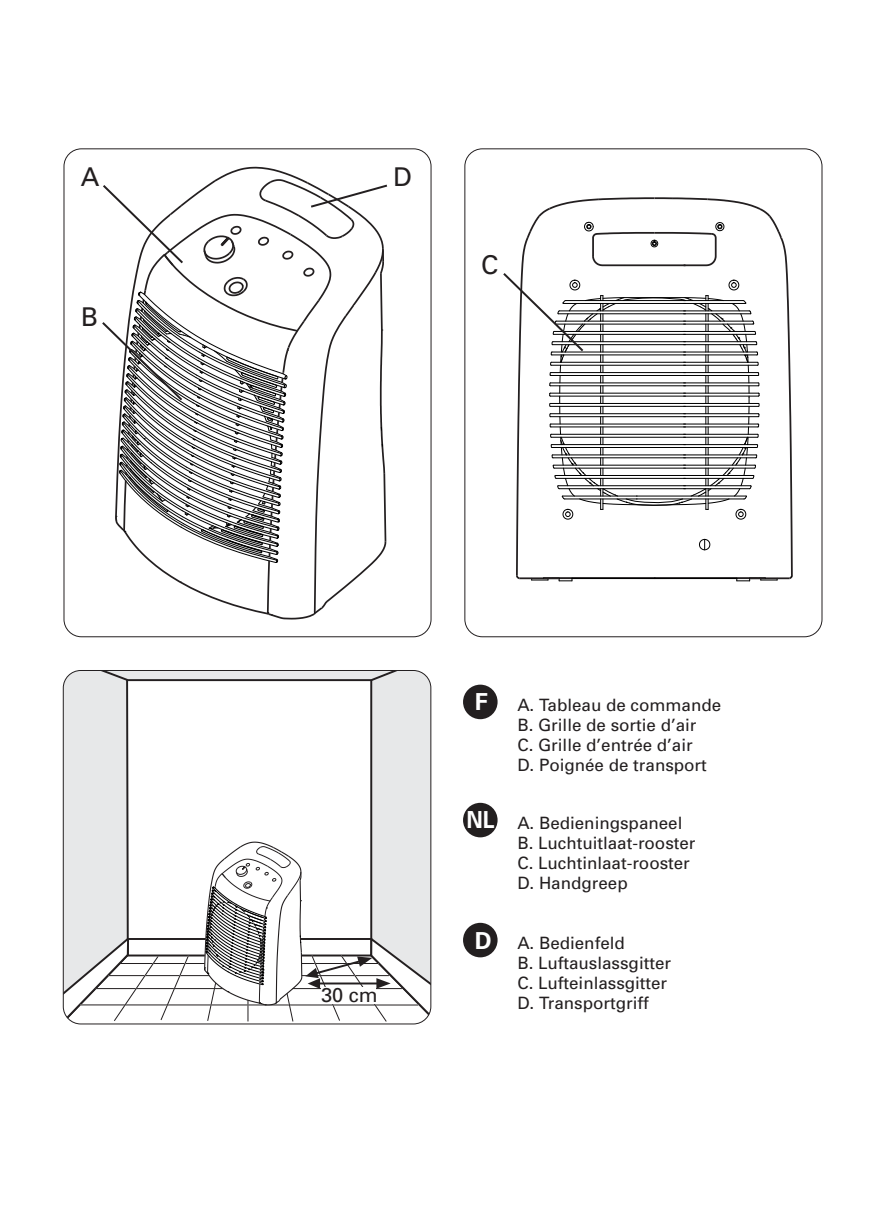
<style>
.page{position:relative;width:885px;height:1218px;background:#fff}
.page>*{position:absolute;margin:0;border:0;box-sizing:border-box;transform-origin:0 0}
.t1{font:25.8px "Univers";color:#231f20}
.t2{font:700 23.4px "Univers";color:#fff}
.t3{font:700 23.4px "Univers";color:#fff;scale:.9 1}
.t4{font:20px "Univers";color:#231f20}
.t5{font:17px/20px "Univers";color:#231f20}
</style>
<div class="page">
<div style="left:63px;top:148px;width:369px;height:489px;border:2px solid #231f20;border-radius:18px"></div>
<div style="left:464px;top:148px;width:358px;height:489px;border:2px solid #231f20;border-radius:18px"></div>
<svg style="left:63px;top:670px;width:368px;height:354px"></svg>
<div style="left:63px;top:670px;width:368px;height:354px;border:2px solid #231f20;border-radius:18px"></div>
<svg style="left:503px;top:197px;width:290px;height:384px"></svg>
<svg style="left:102px;top:166px;width:286px;height:453px"></svg>
<div style="left:463px;top:684px;width:35px;height:35px;background:#231f20;border-radius:50%"></div>
<div style="left:463px;top:802px;width:35px;height:35px;background:#231f20;border-radius:50%"></div>
<div style="left:463px;top:922px;width:35px;height:35px;background:#231f20;border-radius:50%"></div>
<h1 class="t1" style="left:81px;top:167px;width:20px">A</h1>
<h1 class="t1" style="left:81px;top:308px;width:19px">B</h1>
<h1 class="t1" style="left:393px;top:167px;width:20px">D</h1>
<h1 class="t1" style="left:481px;top:255px;width:19px">C</h1>
<p class="t4" style="left:321px;top:987px;width:58px">30 cm</p>
<h2 class="t2" style="left:475px;top:693px;width:15px">F</h2>
<p class="t5" style="left:517px;top:696px;width:205px">A. Tableau de commande<br>B. Grille de sortie d’air<br>C. Grille d’entrée d’air<br>D. Poignée de transport</p>
<h2 class="t3" style="left:466px;top:810px;width:33px">NL</h2>
<p class="t5" style="left:517px;top:814px;width:180px">A. Bedieningspaneel<br>B. Luchtuitlaat-rooster<br>C. Luchtinlaat-rooster<br>D. Handgreep</p>
<h2 class="t2" style="left:475px;top:931px;width:18px">D</h2>
<p class="t5" style="left:517px;top:934px;width:155px">A. Bedienfeld<br>B. Luftauslassgitter<br>C. Lufteinlassgitter<br>D. Transportgriff</p>
</div>
